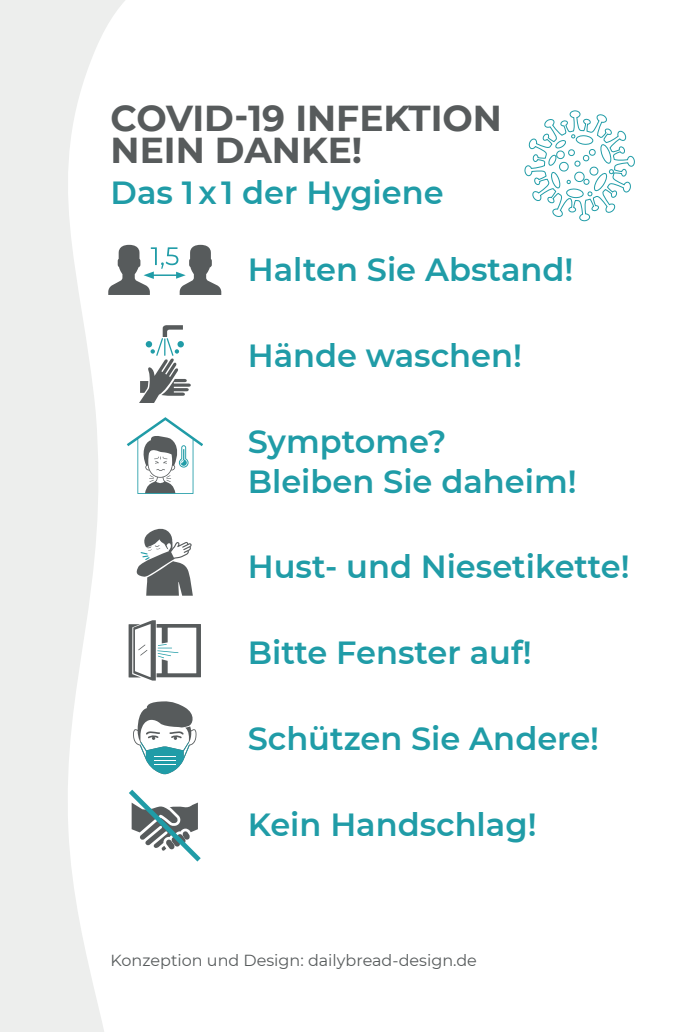
<style>
.page{position:relative;width:692px;height:1032px;background:#fff}
.page>*{position:absolute;margin:0;border:0;box-sizing:border-box;transform-origin:0 0}
.t1{font:700 36px/32px "Montserrat";color:#575b5c}
.t2{font:600 32px/40px "Montserrat";color:#209ca7}
.t3{font:16px "Montserrat";color:#575b5c}
</style>
<div class="page">
<svg style="left:524px;top:110px;width:111px;height:111px"></svg>
<svg style="left:0;top:0;width:191px;height:1032px;fill:#edeeed"></svg>
<svg style="left:108px;top:245px;width:113px;height:50px"></svg>
<svg style="left:129px;top:620px;width:72px;height:60px"></svg>
<svg style="left:124px;top:784px;width:77px;height:82px"></svg>
<svg style="left:139px;top:325px;width:51px;height:78px"></svg>
<div style="left:177px;top:341px;width:7px;height:6px;background:#209ca7;border-radius:50%"></div>
<svg style="left:134px;top:524px;width:59px;height:72px"></svg>
<svg style="left:127px;top:417px;width:76px;height:77px"></svg>
<svg style="left:133px;top:700px;width:64px;height:74px"></svg>
<p class="t1" style="left:111px;top:101px;width:393px">COVID-19 INFEKTION<br>NEIN DANKE!</p>
<p class="t2" style="left:111px;top:171px;width:334px">Das 1 x 1 der Hygiene</p>
<p class="t2" style="left:248px;top:248px;width:327px">Halten Sie Abstand!</p>
<p class="t2" style="left:248px;top:334px;width:276px">Hände waschen!</p>
<p class="t2" style="left:248px;top:420px;width:330px">Symptome?<br>Bleiben Sie daheim!</p>
<p class="t2" style="left:248px;top:545px;width:383px">Hust- und Niesetikette!</p>
<p class="t2" style="left:248px;top:631px;width:285px">Bitte Fenster auf!</p>
<p class="t2" style="left:248px;top:717px;width:353px">Schützen Sie Andere!</p>
<p class="t2" style="left:248px;top:803px;width:290px">Kein Handschlag!</p>
<p class="t3" style="left:111px;top:949px;width:368px">Konzeption und Design: dailybread-design.de</p>
</div>
